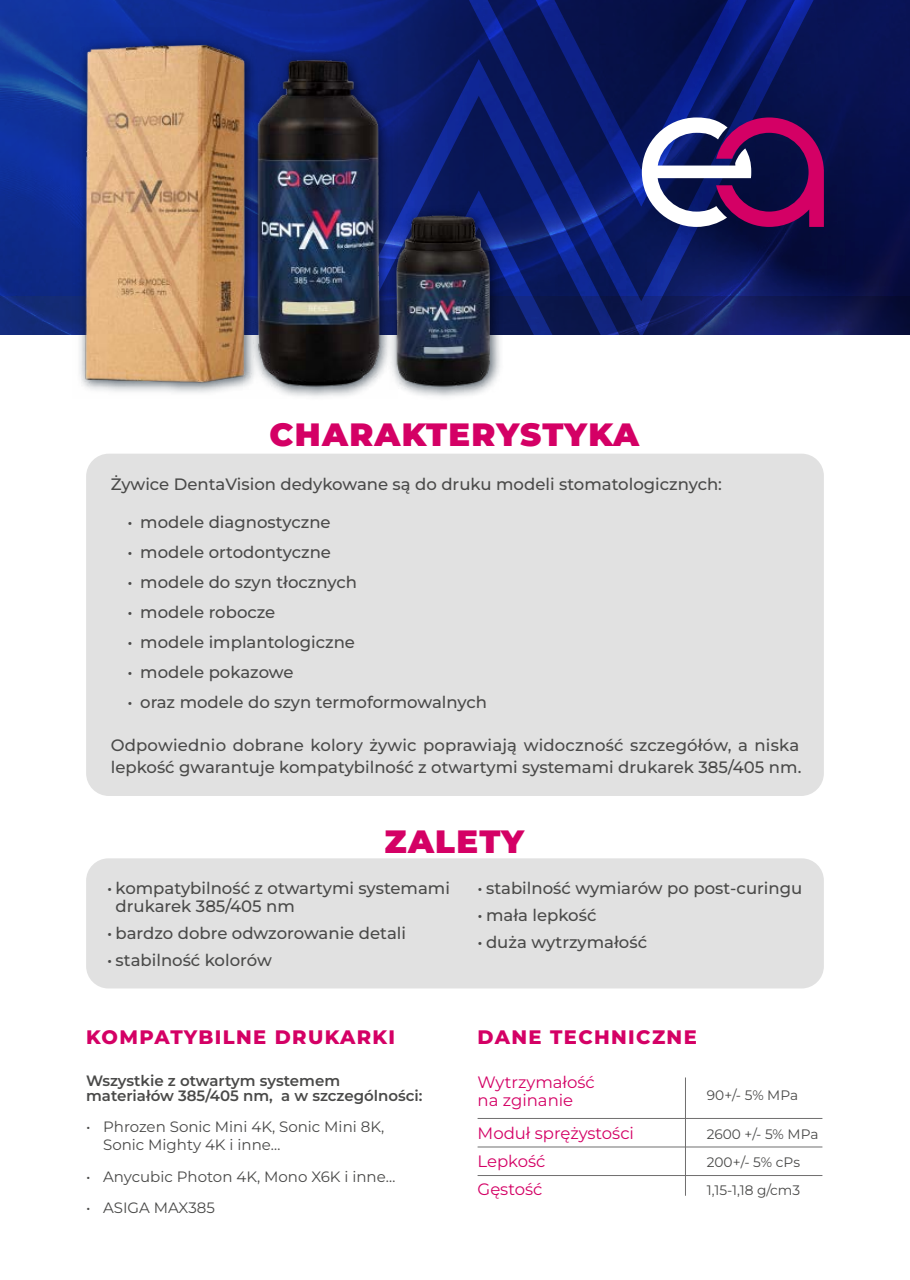
<style>
.page{position:relative;width:910px;height:1280px;background:#fff}
.page>*{position:absolute;margin:0;border:0;box-sizing:border-box;transform-origin:0 0}
.t1{font:900 32.25px "Montserrat";letter-spacing:.04em;color:#d40065}
.t2{font:800 19.5px "Montserrat";letter-spacing:.07em;color:#d40065}
.t3{font:500 16.5px/22.5px "Montserrat";color:#4a4a49}
.t4{font:16.5px/28px "Montserrat";color:#d40065}
.t5{font:15px/18px "Montserrat";color:#4a4a49}
.t6{font:600 15px/15px "Montserrat";color:#4a4a49}
.t7{font:13.65px/28px "Montserrat";color:#4a4a49}
</style>
<div class="page">
<div style="left:86px;top:858px;width:738px;height:130px;background:#e1e1e1;border-radius:22px"></div>
<svg style="left:0;top:296px;width:910px;height:38px;background:#101e5c"></svg>
<svg style="left:507px;top:296px;width:312px;height:38px;background:#111d63"></svg>
<svg style="left:0;top:0;width:910px;height:296px;background:#0b1c6a"></svg>
<svg style="left:642px;top:117px;width:182px;height:110px"></svg>
<img style="left:72px;top:28px;width:325px;height:369px">
<img style="left:383px;top:203px;width:124px;height:194px">
<img style="left:390px;top:208px;width:108px;height:181px">
<div style="left:86px;top:454px;width:738px;height:342px;background:#e1e1e1;border-radius:23px"></div>
<hr style="left:478px;top:1118px;width:344px;height:1px;background:#706f6f">
<hr style="left:478px;top:1146px;width:344px;height:1px;background:#706f6f">
<hr style="left:478px;top:1175px;width:344px;height:1px;background:#706f6f">
<hr style="left:685px;top:1077px;width:1px;height:119px;background:#706f6f">
<h1 class="t1" style="left:270px;top:413px;width:371px">CHARAKTERYSTYKA</h1>
<p class="t3" style="left:111px;top:472px;width:613px">Żywice DentaVision dedykowane są do druku modeli stomatologicznych:</p>
<p class="t3" style="left:128px;top:511px;width:205px">• modele diagnostyczne</p>
<p class="t3" style="left:128px;top:541px;width:205px">• modele ortodontyczne</p>
<p class="t3" style="left:128px;top:571px;width:231px">• modele do szyn tłocznych</p>
<p class="t3" style="left:128px;top:601px;width:149px">• modele robocze</p>
<p class="t3" style="left:128px;top:631px;width:229px">• modele implantologiczne</p>
<p class="t3" style="left:128px;top:661px;width:168px">• modele pokazowe</p>
<p class="t3" style="left:128px;top:691px;width:361px">• oraz modele do szyn termoformowalnych</p>
<p class="t3" style="left:111px;top:733px;width:692px">Odpowiednio dobrane kolory żywic poprawiają widoczność szczegółów, a niska lepkość gwarantuje kompatybilność z otwartymi systemami drukarek 385/405 nm.</p>
<h1 class="t1" style="left:385px;top:820px;width:141px">ZALETY</h1>
<p class="t3" style="left:116px;top:878px;width:336px;line-height:18px;text-indent:-8px">• kompatybilność z otwartymi systemami drukarek 385/405 nm</p>
<p class="t3" style="left:107px;top:921px;width:301px">• bardzo dobre odwzorowanie detali</p>
<p class="t3" style="left:107px;top:948px;width:166px">• stabilność kolorów</p>
<p class="t2" style="left:86px;top:1023px;width:311px">KOMPATYBILNE DRUKARKI</p>
<p class="t6" style="left:86px;top:1072px;width:338px">Wszystkie z otwartym systemem materiałów 385/405 nm, a w szczególności:</p>
<p class="t5" style="left:103px;top:1117px;width:283px;text-indent:-17px">• Phrozen Sonic Mini 4K, Sonic Mini 8K,<br>Sonic Mighty 4K i inne…</p>
<p class="t5" style="left:86px;top:1167px;width:311px">• Anycubic Photon 4K, Mono X6K i inne…</p>
<p class="t5" style="left:86px;top:1198px;width:130px">• ASIGA MAX385</p>
<p class="t3" style="left:478px;top:876px;width:326px">• stabilność wymiarów po post-curingu</p>
<p class="t3" style="left:478px;top:903px;width:120px">• mała lepkość</p>
<p class="t3" style="left:478px;top:930px;width:171px">• duża wytrzymałość</p>
<p class="t2" style="left:478px;top:1023px;width:221px">DANE TECHNICZNE</p>
<p class="t4" style="left:478px;top:1073px;width:119px;line-height:18px">Wytrzymałość na zginanie</p>
<p class="t4" style="left:478px;top:1118px;width:158px">Moduł sprężystości<br>Lepkość<br>Gęstość</p>
<p class="t7" style="left:707px;top:1081px;width:93px">90+/- 5% MPa</p>
<p class="t7" style="left:707px;top:1119px;width:113px">2600 +/- 5% MPa<br>200+/- 5% cPs<br>1,15-1,18 g/cm3</p>
</div>
